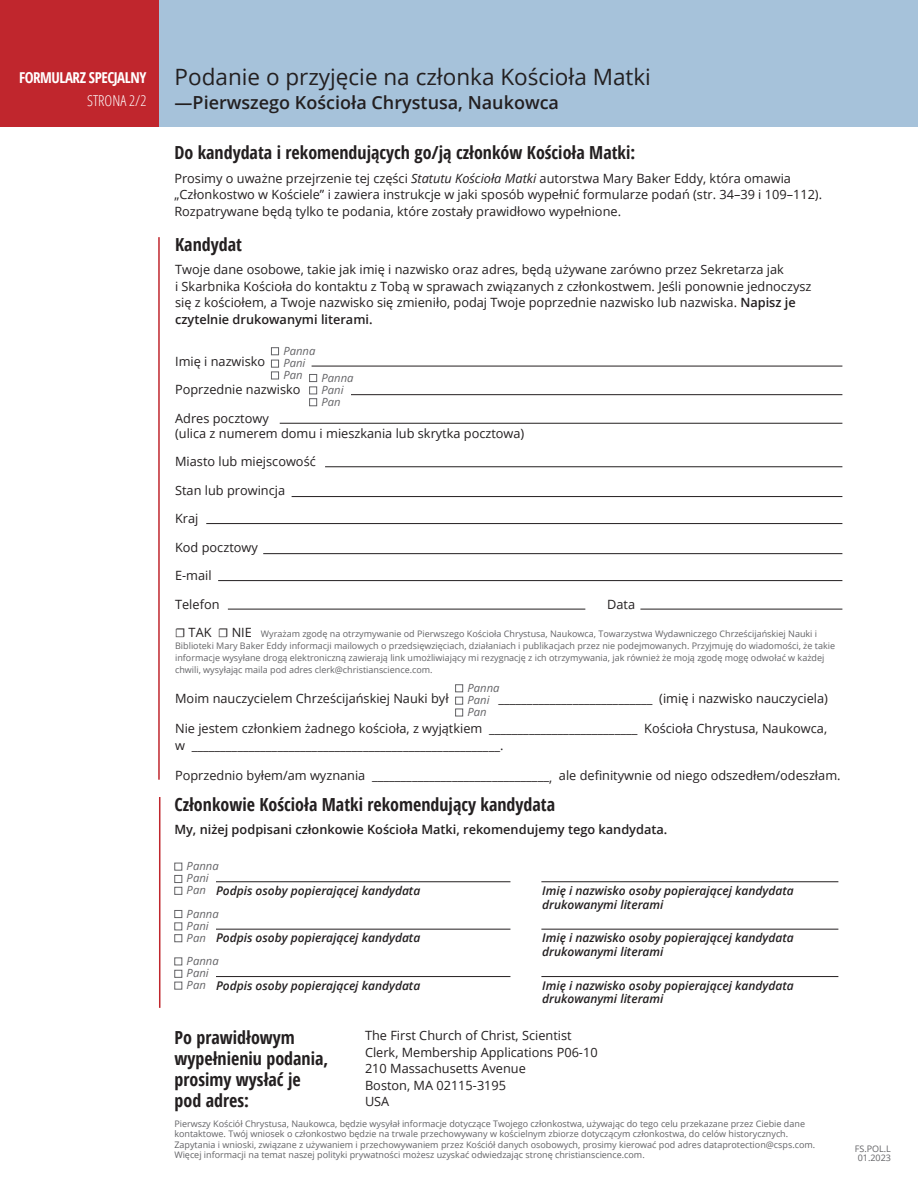
<style>
.page{position:relative;width:918px;height:1188px;background:#fff}
.page>*{position:absolute;margin:0;border:0;box-sizing:border-box;transform-origin:0 0}
.Application_for_Memb{font:22.5px "Open Sans";color:#231f20}
.t1{font:700 condensed 18px/21px "Open Sans";color:#231f20}
.The_First_Church_of{font:600 18px "Open Sans";color:#231f20}
.FORM{font:700 condensed 15px "Open Sans";letter-spacing:-.03em;color:#fff}
.page_1_of_2{font:300 condensed 15px "Open Sans";color:#fff}
.ALL_TEXT{font:12.75px/16.5px "Open Sans";color:#231f20}
.application_text{font:12.75px/15px "Open Sans";color:#231f20}
.ALL_TEXT-2{font:600 12.75px "Open Sans";color:#231f20}
.sign_print_name{font:italic 600 12px/13.5px "Open Sans";color:#231f20}
.t2{font:italic 11.25px "Open Sans";color:#636366}
.small_text_bottom__p{font:9px/10.5px "Open Sans";color:#636366}
.application_text-2{font:9px/12px "Open Sans";color:#636366}
.s1{font-style:italic}
.s2{font-weight:600}
.s3{font-family:"Source Sans Pro";font-size:12.75px;color:#231f20}
.s4{font-size:12.75px;color:#231f20}
</style>
<div class="page">
<div style="left:0;top:0;width:918px;height:126px;background:#a6c2da"></div>
<div style="left:0;top:0;width:159px;height:126px;background:#c0262d"></div>
<hr style="left:159px;top:797px;width:1px;height:211px;background:#c0262d">
<hr style="left:158px;top:237px;width:2px;height:543px;background:#c0262d">
<hr style="left:216px;top:881px;width:294px;height:1px;background:#231f20">
<hr style="left:541px;top:881px;width:297px;height:1px;background:#231f20">
<div style="left:174px;top:863px;width:8px;height:8px;border:1px solid #636366"></div>
<div style="left:174px;top:875px;width:8px;height:8px;border:1px solid #636366"></div>
<div style="left:174px;top:887px;width:8px;height:8px;border:1px solid #636366"></div>
<hr style="left:216px;top:929px;width:294px;height:1px;background:#231f20">
<hr style="left:541px;top:929px;width:297px;height:1px;background:#231f20">
<div style="left:174px;top:910px;width:8px;height:8px;border:1px solid #636366"></div>
<div style="left:174px;top:922px;width:8px;height:8px;border:1px solid #636366"></div>
<div style="left:174px;top:934px;width:8px;height:8px;border:1px solid #636366"></div>
<hr style="left:216px;top:976px;width:294px;height:1px;background:#231f20">
<hr style="left:541px;top:976px;width:297px;height:1px;background:#231f20">
<div style="left:174px;top:957px;width:8px;height:8px;border:1px solid #636366"></div>
<div style="left:174px;top:970px;width:8px;height:8px;border:1px solid #636366"></div>
<div style="left:174px;top:982px;width:8px;height:8px;border:1px solid #636366"></div>
<div style="left:455px;top:684px;width:8px;height:8px;border:1px solid #636366"></div>
<div style="left:455px;top:697px;width:8px;height:8px;border:1px solid #636366"></div>
<div style="left:455px;top:709px;width:8px;height:7px;border:1px solid #636366"></div>
<hr style="left:351px;top:394px;width:491px;height:1px;background:#231f20">
<hr style="left:312px;top:366px;width:530px;height:1px;background:#231f20">
<hr style="left:280px;top:423px;width:562px;height:1px;background:#231f20">
<hr style="left:325px;top:466px;width:517px;height:1px;background:#231f20">
<hr style="left:292px;top:496px;width:550px;height:1px;background:#231f20">
<hr style="left:206px;top:523px;width:636px;height:1px;background:#231f20">
<hr style="left:263px;top:553px;width:579px;height:1px;background:#231f20">
<hr style="left:218px;top:580px;width:624px;height:1px;background:#231f20">
<hr style="left:228px;top:609px;width:357px;height:1px;background:#231f20">
<hr style="left:640px;top:609px;width:202px;height:1px;background:#231f20">
<div style="left:271px;top:347px;width:8px;height:8px;border:1px solid #636366"></div>
<div style="left:271px;top:360px;width:8px;height:8px;border:1px solid #636366"></div>
<div style="left:271px;top:372px;width:8px;height:7px;border:1px solid #636366"></div>
<div style="left:309px;top:374px;width:8px;height:8px;border:1px solid #636366"></div>
<div style="left:309px;top:386px;width:8px;height:8px;border:1px solid #636366"></div>
<div style="left:309px;top:398px;width:8px;height:8px;border:1px solid #636366"></div>
<p class="FORM" style="left:19px;top:68px;width:129px">FORMULARZ SPECJALNY</p>
<p class="page_1_of_2" style="left:87px;top:90px;width:61px">STRONA 2/2</p>
<p class="Application_for_Memb" style="left:175px;top:61px;width:478px">Podanie o przyjęcie na członka Kościoła Matki</p>
<p class="The_First_Church_of" style="left:175px;top:90px;width:386px">—Pierwszego Kościoła Chrystusa, Naukowca</p>
<p class="t1" style="left:174px;top:142px;width:462px">Do kandydata i rekomendujących go/ją członków Kościoła Matki:</p>
<p class="ALL_TEXT" style="left:174px;top:170px;width:649px">Prosimy o uważne przejrzenie tej części <span class="s1">Statutu Kościoła Matki</span> autorstwa Mary Baker Eddy, która omawia „Członkostwo w Kościele” i zawiera instrukcje w jaki sposób wypełnić formularze podań (str. 34–39 i 109–112).<br>Rozpatrywane będą tylko te podania, które zostały prawidłowo wypełnione.</p>
<p class="t1" style="left:175px;top:233px;width:68px">Kandydat</p>
<p class="ALL_TEXT" style="left:175px;top:261px;width:638px">Twoje dane osobowe, takie jak imię i nazwisko oraz adres, będą używane zarówno przez Sekretarza jak<br>i Skarbnika Kościoła do kontaktu z Tobą w sprawach związanych z członkostwem. Jeśli ponownie jednoczysz się z kościołem, a Twoje nazwisko się zmieniło, podaj Twoje poprzednie nazwisko lub nazwiska. <span class="s2">Napisz je czytelnie drukowanymi literami.</span></p>
<p class="application_text" style="left:175px;top:353px;width:92px">Imię i nazwisko</p>
<p class="application_text" style="left:175px;top:382px;width:127px">Poprzednie nazwisko</p>
<p class="application_text" style="left:175px;top:410px;width:351px">Adres pocztowy<br>(ulica z numerem domu i mieszkania lub skrytka pocztowa)</p>
<p class="application_text" style="left:175px;top:454px;width:142px">Miasto lub miejscowość</p>
<p class="application_text" style="left:175px;top:482px;width:111px">Stan lub prowincja</p>
<p class="application_text" style="left:175px;top:511px;width:25px">Kraj</p>
<p class="application_text" style="left:175px;top:539px;width:84px">Kod pocztowy</p>
<p class="application_text" style="left:175px;top:568px;width:38px">E-mail</p>
<p class="application_text" style="left:175px;top:596px;width:46px">Telefon</p>
<p class="application_text" style="left:607px;top:596px;width:29px">Data</p>
<p class="application_text-2" style="left:175px;top:628px;width:661px"><span class="s3">☐</span> <span class="s4">TAK</span> <span class="s3">☐</span> <span class="s4">NIE</span> Wyrażam zgodę na otrzymywanie od Pierwszego Kościoła Chrystusa, Naukowca, Towarzystwa Wydawniczego Chrześcijańskiej Nauki i Biblioteki Mary Baker Eddy informacji mailowych o przedsięwzięciach, działaniach i publikacjach przez nie podejmowanych. Przyjmuję do wiadomości, że takie informacje wysyłane drogą elektroniczną zawierają link umożliwiający mi rezygnację z ich otrzymywania, jak również że moją zgodę mogę odwołać w każdej chwili, wysyłając maila pod adres clerk@christianscience.com.</p>
<p class="t2" style="left:283px;top:343px;width:34px">Panna</p>
<p class="t2" style="left:283px;top:355px;width:24px">Pani</p>
<p class="t2" style="left:283px;top:367px;width:21px">Pan</p>
<p class="t2" style="left:321px;top:370px;width:34px">Panna</p>
<p class="t2" style="left:321px;top:382px;width:24px">Pani</p>
<p class="t2" style="left:321px;top:394px;width:21px">Pan</p>
<p class="t2" style="left:467px;top:680px;width:34px">Panna</p>
<p class="t2" style="left:467px;top:692px;width:24px">Pani</p>
<p class="t2" style="left:467px;top:704px;width:21px">Pan</p>
<p class="ALL_TEXT" style="left:175px;top:690px;width:275px">Moim nauczycielem Chrześcijańskiej Nauki był</p>
<p class="ALL_TEXT" style="left:498px;top:690px;width:331px">___________________________ (imię i nazwisko nauczyciela)</p>
<p class="ALL_TEXT" style="left:175px;top:720px;width:654px">Nie jestem członkiem żadnego kościoła, z wyjątkiem __________________________ Kościoła Chrystusa, Naukowca, w ______________________________________________________.</p>
<p class="ALL_TEXT" style="left:175px;top:766px;width:667px">Poprzednio byłem/am wyznania _______________________________, ale definitywnie od niego odszedłem/odeszłam.</p>
<p class="t1" style="left:174px;top:793px;width:382px">Członkowie Kościoła Matki rekomendujący kandydata</p>
<p class="ALL_TEXT-2" style="left:174px;top:821px;width:495px">My, niżej podpisani członkowie Kościoła Matki, rekomendujemy tego kandydata.</p>
<p class="t2" style="left:187px;top:859px;width:34px">Panna</p>
<p class="t2" style="left:187px;top:871px;width:24px">Pani</p>
<p class="t2" style="left:187px;top:883px;width:21px">Pan</p>
<p class="t2" style="left:187px;top:906px;width:34px">Panna</p>
<p class="t2" style="left:187px;top:918px;width:24px">Pani</p>
<p class="t2" style="left:187px;top:930px;width:21px">Pan</p>
<p class="t2" style="left:187px;top:954px;width:34px">Panna</p>
<p class="t2" style="left:187px;top:966px;width:24px">Pani</p>
<p class="t2" style="left:187px;top:978px;width:21px">Pan</p>
<p class="sign_print_name" style="left:216px;top:884px;width:206px">Podpis osoby popierającej kandydata</p>
<p class="sign_print_name" style="left:542px;top:884px;width:253px">Imię i nazwisko osoby popierającej kandydata drukowanymi literami</p>
<p class="sign_print_name" style="left:216px;top:931px;width:206px">Podpis osoby popierającej kandydata</p>
<p class="sign_print_name" style="left:542px;top:931px;width:253px">Imię i nazwisko osoby popierającej kandydata drukowanymi literami</p>
<p class="sign_print_name" style="left:216px;top:979px;width:206px">Podpis osoby popierającej kandydata</p>
<p class="sign_print_name" style="left:542px;top:979px;width:253px">Imię i nazwisko osoby popierającej kandydata drukowanymi literami</p>
<p class="ALL_TEXT" style="left:365px;top:1027px;width:234px">The First Church of Christ, Scientist<br>Clerk, Membership Applications P06-10<br>210 Massachusetts Avenue<br>Boston, MA 02115-3195<br>USA</p>
<p class="t1" style="left:175px;top:1027px;width:155px">Po prawidłowym wypełnieniu podania, prosimy wysłać je pod adres:</p>
<p class="small_text_bottom__p" style="left:174px;top:1118px;width:642px">Pierwszy Kościół Chrystusa, Naukowca, będzie wysyłał informacje dotyczące Twojego członkostwa, używając do tego celu przekazane przez Ciebie dane kontaktowe. Twój wniosek o członkostwo będzie na trwale przechowywany w kościelnym zbiorze dotyczącym członkostwa, do celów historycznych.<br>Zapytania i wnioski, związane z używaniem i przechowywaniem przez Kościół danych osobowych, prosimy kierować pod adres dataprotection@csps.com.<br>Więcej informacji na temat naszej polityki prywatności możesz uzyskać odwiedzając stronę christianscience.com.</p>
<p class="small_text_bottom__p" style="left:855px;top:1143px;width:38px">FS.POL.L</p>
<p class="small_text_bottom__p" style="left:858px;top:1152px;width:35px">01.2023</p>
</div>
